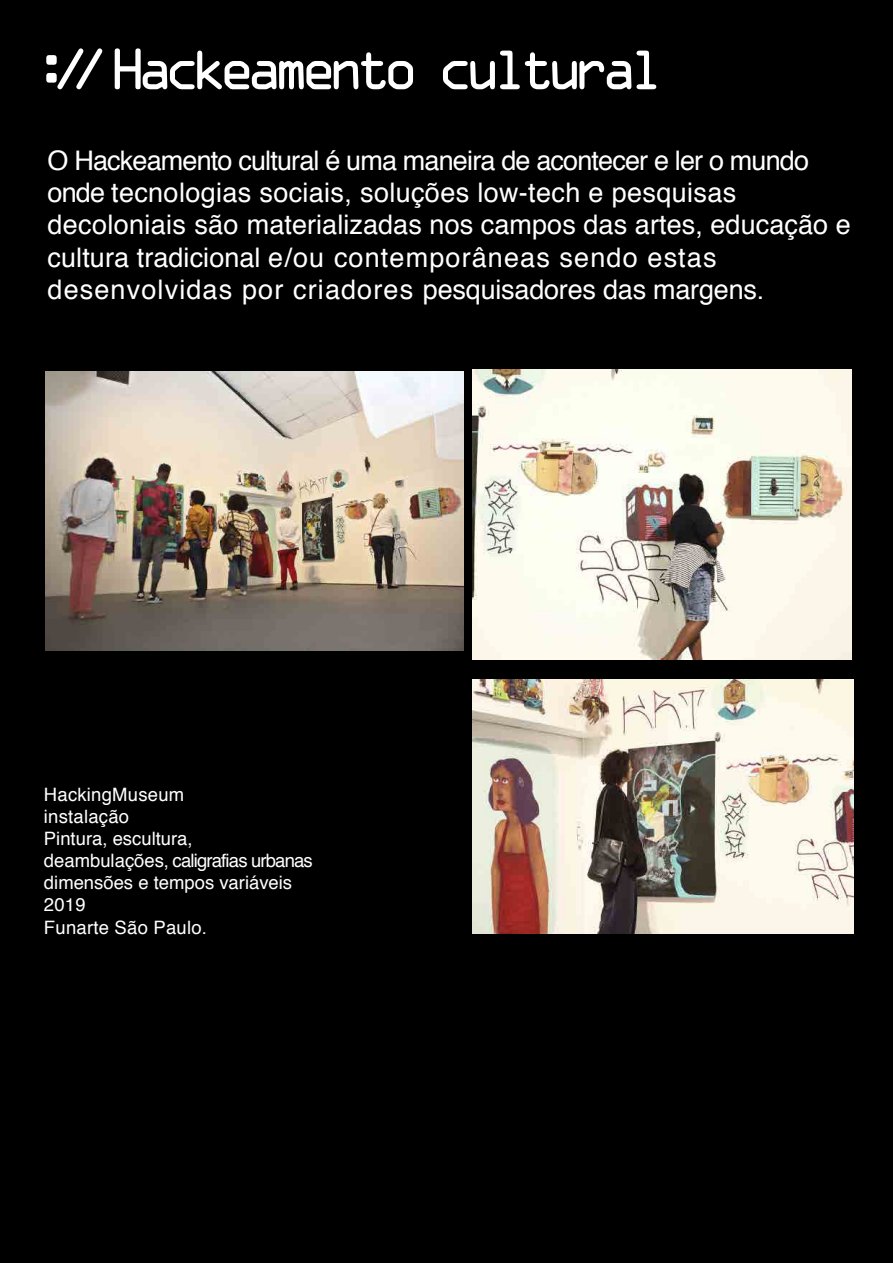
<style>
.page{position:relative;width:893px;height:1263px;background:#000}
.page>*{position:absolute;margin:0;border:0;box-sizing:border-box;transform-origin:0 0}
.t1{font:52.5px "OCRA Std";letter-spacing:-.2em;color:#fff}
.t2{font:27px/32.4px "Helvetica";letter-spacing:.005em;color:#fff}
.t3{font:18.45px/22.2px "Helvetica";color:#fff}
</style>
<div class="page">
<img style="left:45px;top:372px;width:419px;height:279px">
<img style="left:472px;top:369px;width:379px;height:290px">
<img style="left:472px;top:679px;width:381px;height:255px">
<h1 class="t1" style="left:33px;top:46px;width:634px">:// Hackeamento cultural</h1>
<p class="t2" style="left:48px;top:145px;width:805px">O Hackeamento cultural é uma maneira de acontecer e ler o mundo onde tecnologias sociais, soluções low-tech e pesquisas decoloniais são materializadas nos campos das artes, educação e cultura tradicional e/ou contemporâneas sendo estas desenvolvidas por criadores pesquisadores das margens.</p>
<p class="t3" style="left:44px;top:784px;width:270px">HackingMuseum<br>instalação<br>Pintura, escultura, deambulações, caligrafias urbanas dimensões e tempos variáveis<br>2019<br>Funarte São Paulo.</p>
</div>
